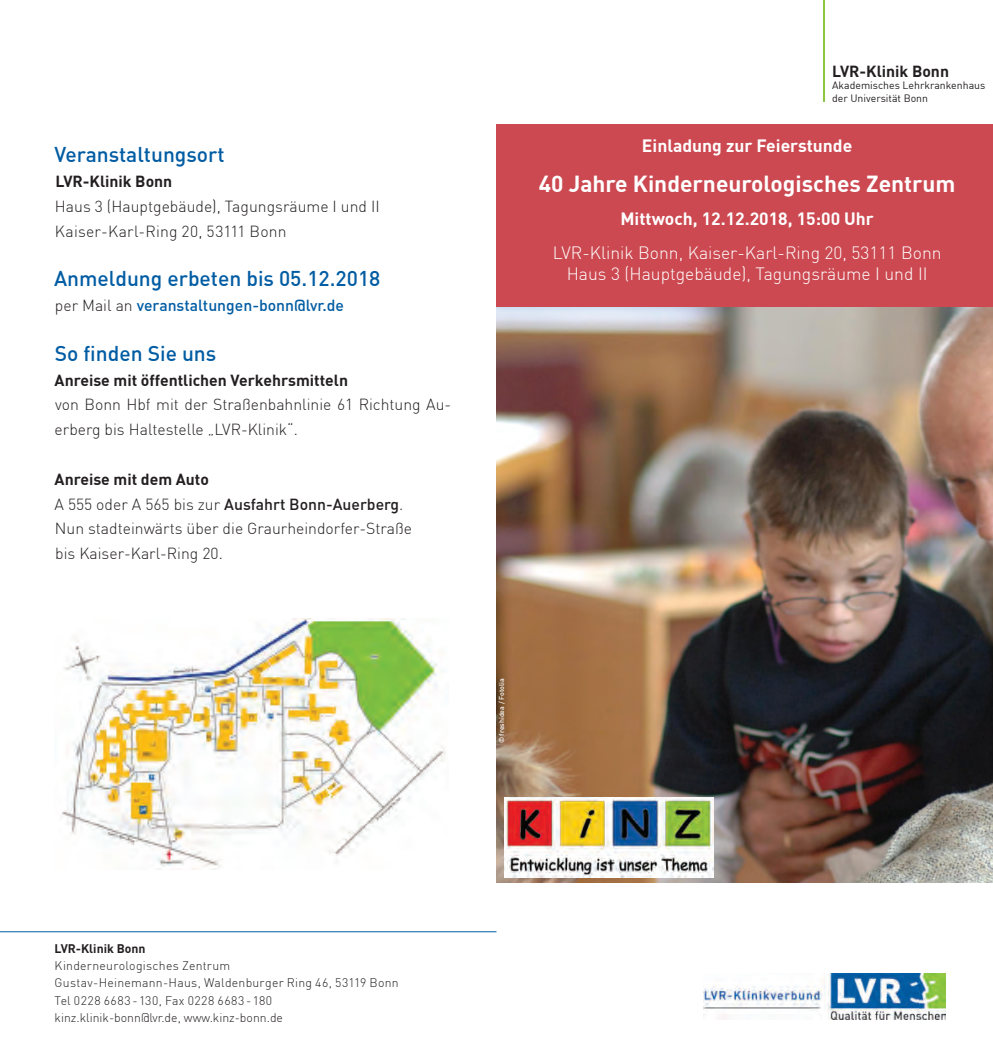
<style>
.page{position:relative;width:993px;height:1052px;background:#fff}
.page>*{position:absolute;margin:0;border:0;box-sizing:border-box;transform-origin:0 0}
.t1{font:700 22.75px "DIN";color:#fff}
.t2{font:500 21px "DIN";color:#015ca3}
.t3{font:300 17.5px/21px "DIN";color:#fff;text-align:center}
.t4{font:700 17.5px "DIN";color:#fff}
.t5{font:300 15.75px/24.8px "DIN";color:#231f20}
.t6{font:700 15.75px "DIN";color:#231f20}
.t7{font:500 15.75px "DIN";color:#015ca3}
.t8{font:300 12.25px/17.3px "DIN";letter-spacing:.02em;color:#231f20}
.t9{font:700 12.25px "DIN";color:#231f20}
.t10{font:10.5px/12.6px "DIN";color:#231f20}
.t11{font:500 7px "DIN";color:#fff}
.s1{font-weight:300;color:#231f20}
.s2{font-weight:700}
.s3{font-weight:500}
</style>
<div class="page">
<hr style="left:823px;top:0;width:1px;height:102px;background:#8bc63e">
<img style="left:62px;top:619px;width:384px;height:250px">
<img style="left:703px;top:973px;width:242px;height:46px">
<hr style="left:0;top:931px;width:496px;height:1px;background:#015ca3">
<img style="left:496px;top:306px;width:496px;height:576px">
<div style="left:496px;top:124px;width:496px;height:182px;background:#cc4951"></div>
<img style="left:504px;top:798px;width:209px;height:79px">
<h2 class="t2" style="left:54px;top:141px;width:172px">Veranstaltungsort</h2>
<p class="t6" style="left:55px;top:171px;width:118px">LVR-Klinik Bonn</p>
<p class="t5" style="left:55px;top:194px;width:326px">Haus 3 (Hauptgebäude), Tagungsräume I und II<br>Kaiser-Karl-Ring 20, 53111 Bonn</p>
<h2 class="t2" style="left:54px;top:265px;width:328px">Anmeldung erbeten bis 05.12.2018</h2>
<p class="t7" style="left:55px;top:295px;width:290px"><span class="s1">per Mail an</span> veranstaltungen-bonn@lvr.de</p>
<h2 class="t2" style="left:55px;top:340px;width:163px">So finden Sie uns</h2>
<p class="t6" style="left:55px;top:369px;width:295px">Anreise mit öffentlichen Verkehrsmitteln</p>
<p class="t5" style="left:55px;top:392px;width:398px">von Bonn Hbf mit der Straßenbahnlinie 61 Richtung Au&shy;erberg bis Haltestelle „LVR-Klinik“.</p>
<p class="t5" style="left:54px;top:466px;width:359px"><span class="s2">Anreise mit dem Auto<br></span>A 555 oder A 565 bis zur <span class="s3">Ausfahrt Bonn-Auerberg</span>.<br>Nun stadteinwärts über die Graurheindorfer-Straße bis Kaiser-Karl-Ring 20.</p>
<p class="t6" style="left:831px;top:61px;width:118px">LVR-Klinik Bonn</p>
<p class="t10" style="left:831px;top:79px;width:155px">Akademisches Lehrkrankenhaus der Universität Bonn</p>
<p class="t4" style="left:641px;top:134px;width:212px">Einladung zur Feierstunde</p>
<h1 class="t1" style="left:538px;top:169px;width:418px">40 Jahre Kinderneurologisches Zentrum</h1>
<p class="t4" style="left:620px;top:207px;width:255px">Mittwoch, 12.12.2018, 15:00 Uhr</p>
<p class="t3" style="left:552px;top:242px;width:390px">LVR-Klinik Bonn, Kaiser-Karl-Ring 20, 53111 Bonn<br>Haus 3 (Hauptgebäude), Tagungsräume I und II</p>
<p class="t11" style="left:497px;top:743px;width:66px;rotate:-90deg">© freshidea / Fotolia</p>
<p class="t9" style="left:55px;top:940px;width:92px">LVR-Klinik Bonn</p>
<p class="t8" style="left:55px;top:957px;width:345px">Kinderneurologisches Zentrum<br>Gustav-Heinemann-Haus, Waldenburger Ring 46, 53119 Bonn Tel 0228 6683-130, Fax 0228 6683-180 kinz.klinik-bonn@lvr.de, www.kinz-bonn.de</p>
</div>
